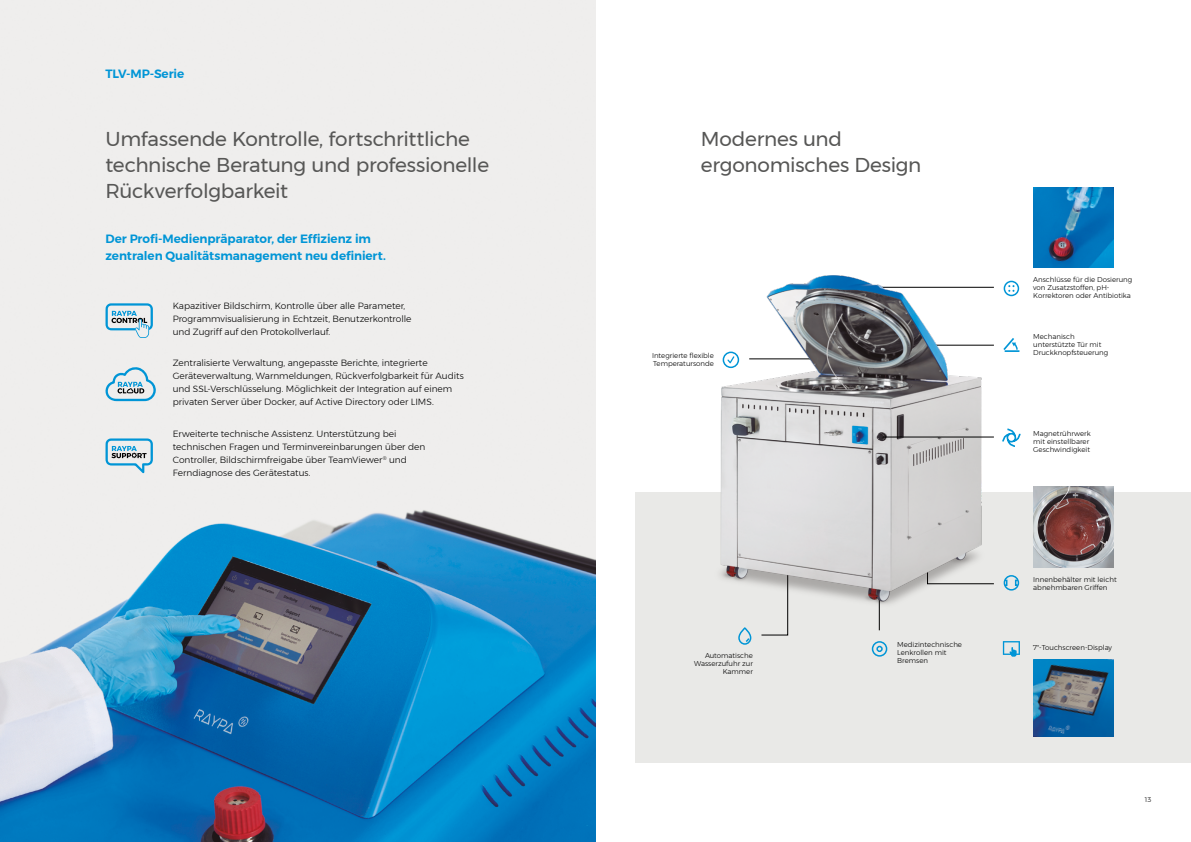
<style>
.page{position:relative;width:1191px;height:842px;background:#fff}
.page>*{position:absolute;margin:0;border:0;box-sizing:border-box;transform-origin:0 0}
.t1{font:20px/26px "Montserrat";letter-spacing:-.015em;color:#575756}
.t2{font:600 12px/17px "Montserrat";letter-spacing:-.01em;color:#0095d6}
.t3{font:300 9px/13px "Montserrat";color:#000}
.t4{font:300 7px/8.1px "Montserrat";color:#000}
.t5{font:300 6.8px "Montserrat";color:#000}
</style>
<div class="page">
<img style="left:0;top:0;width:595px;height:842px">
<div style="left:635px;top:492px;width:556px;height:271px;background:#e9e9e7"></div>
<hr style="left:926px;top:345px;width:68px;height:1px;background:#000">
<svg style="left:761px;top:616px;width:27px;height:19px"></svg>
<hr style="left:876px;top:287px;width:118px;height:1px;background:#000">
<svg style="left:105px;top:303px;width:48px;height:35px;background:#aaccda"></svg>
<svg style="left:103px;top:366px;width:53px;height:35px;background:#b6d3df"></svg>
<svg style="left:105px;top:438px;width:48px;height:35px;background:#a9cbd9"></svg>
<svg style="left:1003px;top:641px;width:17px;height:16px"></svg>
<div style="left:1003px;top:281px;width:16px;height:15px;border:2px solid #0095d6;border-radius:50%"></div>
<svg style="left:1008px;top:285px;width:6px;height:7px"></svg>
<div style="left:871px;top:641px;width:16px;height:16px;border:2px solid #0095d6;border-radius:50%"></div>
<svg style="left:876px;top:646px;width:6px;height:6px"></svg>
<div style="left:1003px;top:575px;width:16px;height:16px;border:2px solid #0095d6;border-radius:50%"></div>
<svg style="left:1015px;top:580px;width:3px;height:6px"></svg>
<svg style="left:1003px;top:580px;width:4px;height:6px"></svg>
<svg style="left:1002px;top:428px;width:19px;height:19px"></svg>
<svg style="left:1003px;top:338px;width:16px;height:14px"></svg>
<img style="left:1033px;top:660px;width:80px;height:77px">
<img style="left:1033px;top:487px;width:80px;height:80px">
<hr style="left:879px;top:591px;width:1px;height:39px;background:#000">
<svg style="left:738px;top:628px;width:14px;height:17px"></svg>
<img style="left:1033px;top:187px;width:80px;height:81px">
<img style="left:720px;top:275px;width:270px;height:341px">
<hr style="left:882px;top:437px;width:112px;height:1px;background:#000">
<h2 class="t2" style="left:105px;top:65px;width:80px">TLV-MP-Serie</h2>
<h1 class="t1" style="left:105px;top:126px;width:385px">Umfassende Kontrolle, fortschrittliche technische Beratung und professionelle<br>Rückverfolgbarkeit</h1>
<h2 class="t2" style="left:105px;top:230px;width:282px">Der Profi-Medienpräparator, der Effizienz im zentralen Qualitätsmanagement neu definiert.</h2>
<p class="t3" style="left:173px;top:299px;width:240px">Kapazitiver Bildschirm, Kontrolle über alle Parameter,<br>Programmvisualisierung in Echtzeit, Benutzerkontrolle und Zugriff auf den Protokollverlauf.</p>
<p class="t3" style="left:173px;top:356px;width:292px">Zentralisierte Verwaltung, angepasste Berichte, integrierte Geräteverwaltung, Warnmeldungen, Rückverfolgbarkeit für Audits und SSL-Verschlüsselung. Möglichkeit der Integration auf einem privaten Server über Docker, auf Active Directory oder LIMS.</p>
<p class="t3" style="left:173px;top:427px;width:254px">Erweiterte technische Assistenz. Unterstützung bei technischen Fragen und Terminvereinbarungen über den Controller, Bildschirmfreigabe über TeamViewer<sup>®</sup> und Ferndiagnose des Gerätestatus.</p>
<h1 class="t1" style="left:701px;top:126px;width:222px">Modernes und ergonomisches Design</h1>
<p class="t4" style="left:652px;top:352px;width:63px">Integrierte flexible<br>Temperatursonde</p>
<p class="t4" style="left:694px;top:651px;width:60px;text-align:right">Automatische<br>Wasserzufuhr zur<br>Kammer</p>
<p class="t4" style="left:897px;top:640px;width:66px">Medizintechnische<br>Lenkrollen mit<br>Bremsen</p>
<p class="t4" style="left:1033px;top:276px;width:101px">Anschlüsse für die Dosierung von Zusatzstoffen, pH-<br>Korrektoren oder Antibiotika</p>
<p class="t4" style="left:1033px;top:333px;width:77px">Mechanisch unterstützte Tür mit<br>Druckknopfsteuerung</p>
<p class="t4" style="left:1033px;top:429px;width:59px">Magnetrührwerk mit einstellbarer<br>Geschwindigkeit</p>
<p class="t4" style="left:1033px;top:575px;width:85px">Innenbehälter mit leicht abnehmbaren Griffen</p>
<p class="t4" style="left:1033px;top:644px;width:80px">7"-Touchscreen-Display</p>
<p class="t5" style="left:1145px;top:794px;width:8px">13</p>
</div>
